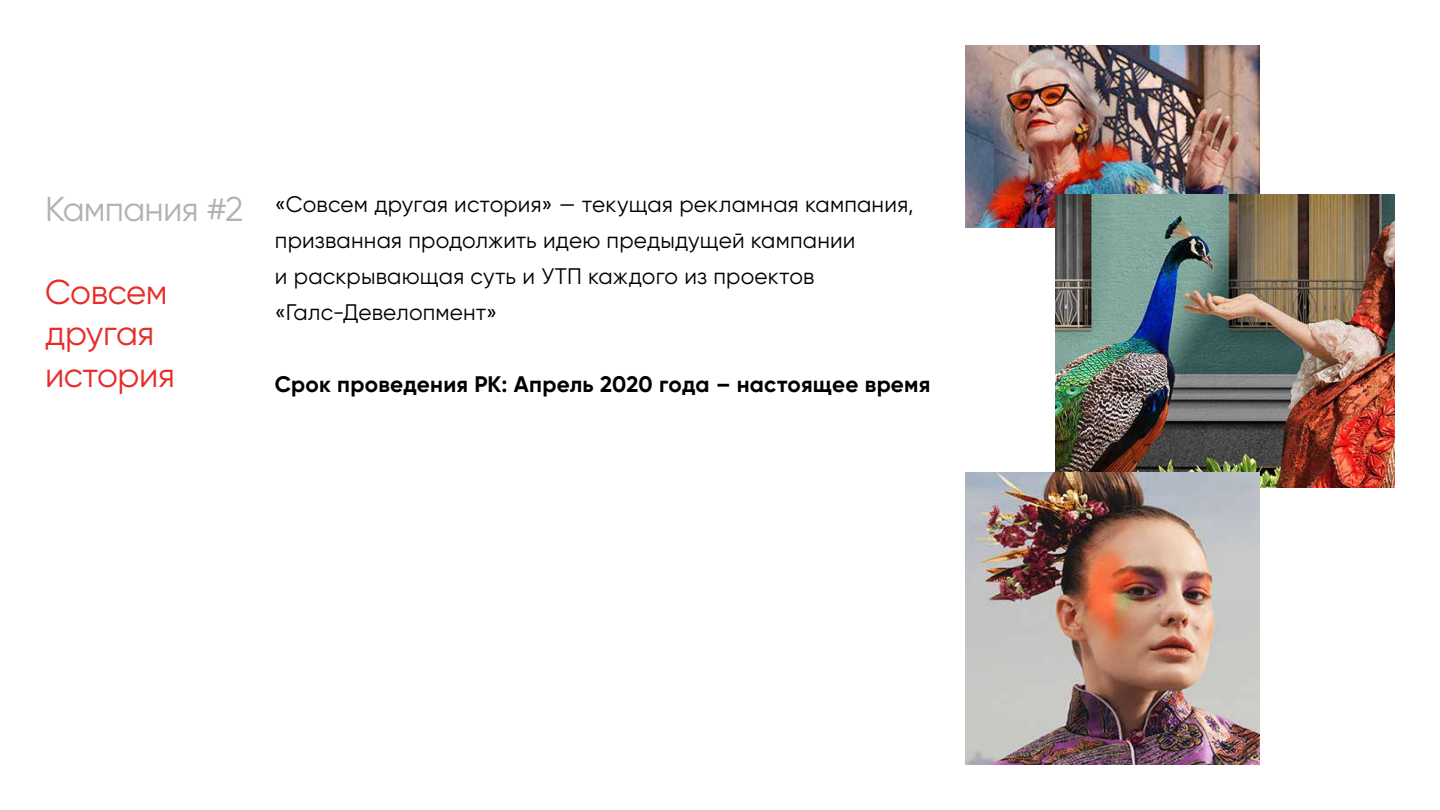
<style>
.page{position:relative;width:1440px;height:810px;background:#fff}
.page>*{position:absolute;margin:0;border:0;box-sizing:border-box;transform-origin:0 0}
.t1{font:34.5px/41.4px "Gilroy";letter-spacing:-.015em;color:#e62d2a}
.t2{font:34.5px "Gilroy";letter-spacing:-.02em;color:#b3b2b2}
.t3{font:22.5px/36px "Gilroy";letter-spacing:.005em;color:#000}
.t4{font:700 22.5px "Gilroy";letter-spacing:.01em;color:#000}
</style>
<div class="page">
<img style="left:965px;top:45px;width:294px;height:182px">
<img style="left:1056px;top:195px;width:339px;height:292px">
<img style="left:965px;top:473px;width:294px;height:292px">
<h1 class="t2" style="left:45px;top:188px;width:200px">Кампания #2</h1>
<h1 class="t1" style="left:45px;top:271px;width:131px">Совсем другая история</h1>
<p class="t3" style="left:275px;top:186px;width:640px">«Совсем другая история» — текущая рекламная кампания, призванная продолжить идею предыдущей кампании<br>и раскрывающая суть и УТП каждого из проектов «Галс-Девелопмент»</p>
<p class="t4" style="left:275px;top:370px;width:657px">Срок проведения РК: Апрель 2020 года – настоящее время</p>
</div>
